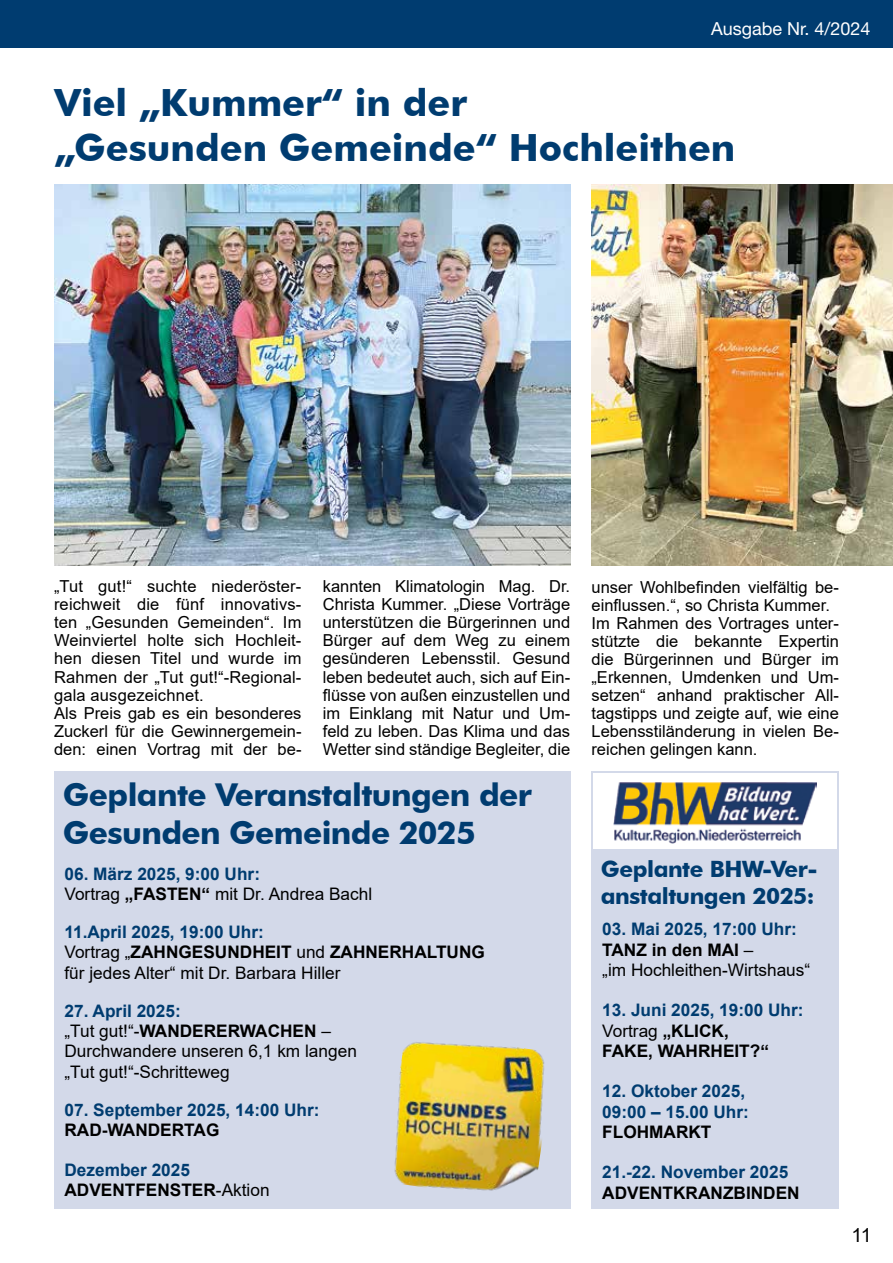
<style>
.page{position:relative;width:893px;height:1263px;background:#fff}
.page>*{position:absolute;margin:0;border:0;box-sizing:border-box;transform-origin:0 0}
.t1{font:700 37.5px/45px "Futura BT";color:#003c70}
.t2{font:700 31.5px/37.8px "Futura BT";letter-spacing:-.02em;color:#003c70}
.t3{font:700 22.5px/27px "Futura BT";letter-spacing:-.02em;color:#003c70}
.t4{font:19.5px "Arial";color:#000}
.t5{font:18px "Helvetica Neue LT Std";color:#fff}
.t6{font:17.25px/20.2px "Arial";color:#000}
.t7{font:700 17.25px/20.2px "Arial";color:#000}
.t8{font:700 17.25px/20.2px "Arial";color:#003c70}
.t9{font:16.5px/18px "Arial";color:#000}
.s1{font-weight:700;color:#003c70}
.s2{font-weight:700}
.s3{color:#003c70}
.s4{font-weight:400}
</style>
<div class="page">
<div style="left:54px;top:772px;width:516px;height:437px;background:#d3d9e9"></div>
<div style="left:591px;top:772px;width:248px;height:437px;background:#d3d9e9"></div>
<div style="left:0;top:0;width:893px;height:48px;background:#003c70"></div>
<img style="left:55px;top:185px;width:515px;height:381px">
<img style="left:591px;top:185px;width:302px;height:381px">
<img style="left:394px;top:1042px;width:151px;height:149px">
<div style="left:593px;top:773px;width:244px;height:75px;background:#fff"></div>
<img style="left:614px;top:782px;width:202px;height:62px">
<p class="t5" style="left:711px;top:18px;width:161px">Ausgabe Nr. 4/2024</p>
<h1 class="t1" style="left:54px;top:80px;width:682px">Viel „Kummer“ in der<br>„Gesunden Gemeinde“ Hochleithen</h1>
<p class="t9" style="left:54px;top:578px;width:249px">„Tut gut!“ suchte niederöster&shy;reichweit die fünf innovativs&shy;ten „Gesunden Gemeinden“. Im<br>Weinviertel holte sich Hochleit&shy;hen diesen Titel und wurde im<br>Rahmen der „Tut gut!“-Regional&shy;gala ausgezeichnet.<br>Als Preis gab es ein besonderes<br>Zuckerl für die Gewinnergemein&shy;den: einen Vortrag mit der be-</p>
<p class="t9" style="left:323px;top:578px;width:249px;text-align:justify">kannten Klimatologin Mag. Dr.<br>Christa Kummer. „Diese Vorträge unterstützen die Bürgerinnen und Bürger auf dem Weg zu einem gesünderen Lebensstil. Gesund leben bedeutet auch, sich auf Ein&shy;flüsse von außen einzustellen und im Einklang mit Natur und Um&shy;feld zu leben. Das Klima und das Wetter sind ständige Begleiter, die</p>
<p class="t9" style="left:591px;top:578px;width:249px">unser Wohlbefinden vielfältig be&shy;einflussen.“, so Christa Kummer.<br>Im Rahmen des Vortrages unter&shy;stützte die bekannte Expertin die Bürgerinnen und Bürger im „Erkennen, Umdenken und Um&shy;setzen“ anhand praktischer All&shy;tagstipps und zeigte auf, wie eine<br>Lebensstiländerung in vielen Be&shy;reichen gelingen kann.</p>
<h2 class="t2" style="left:63px;top:776px;width:470px">Geplante Veranstaltungen der<br>Gesunden Gemeinde 2025</h2>
<p class="t6" style="left:64px;top:863px;width:309px"><span class="s1">06. März 2025, 9:00 Uhr:<br></span>Vortrag <span class="s2">„FASTEN“</span> mit Dr. Andrea Bachl</p>
<p class="t6" style="left:64px;top:922px;width:422px"><span class="s1">11.April 2025, 19:00 Uhr:<br></span>Vortrag „<span class="s2">ZAHNGESUNDHEIT</span> und <span class="s2">ZAHNERHALTUNG </span>für jedes Alter“ mit Dr. Barbara Hiller</p>
<p class="t6" style="left:64px;top:1000px;width:294px"><span class="s1">27. April 2025:<br></span>„Tut gut!“-<span class="s2">WANDERERWACHEN</span> –<br>Durchwandere unseren 6,1 km langen „Tut gut!“-Schritteweg</p>
<p class="t8" style="left:64px;top:1100px;width:257px">07. September 2025, 14:00 Uhr:</p>
<p class="t7" style="left:64px;top:1120px;width:156px">RAD-WANDERTAG</p>
<p class="t7" style="left:64px;top:1160px;width:207px"><span class="s3">Dezember 2025<br></span>ADVENTFENSTER<span class="s4">-Aktion</span></p>
<h3 class="t3" style="left:601px;top:855px;width:218px">Geplante BHW-Ver&shy;anstaltungen 2025:</h3>
<p class="t6" style="left:602px;top:919px;width:209px"><span class="s1">03. Mai 2025, 17:00 Uhr:<br></span><span class="s2">TANZ in den MAI</span> –<br>„im Hochleithen-Wirtshaus“</p>
<p class="t7" style="left:602px;top:1000px;width:203px"><span class="s3">13. Juni 2025, 19:00 Uhr:<br></span><span class="s4">Vortrag</span> „KLICK,<br>FAKE, WAHRHEIT?“</p>
<p class="t8" style="left:602px;top:1081px;width:148px">12. Oktober 2025,<br>09:00 – 15.00 Uhr:</p>
<p class="t7" style="left:602px;top:1122px;width:111px">FLOHMARKT</p>
<p class="t8" style="left:602px;top:1162px;width:188px">21.-22. November 2025</p>
<p class="t7" style="left:602px;top:1183px;width:199px">ADVENTKRANZBINDEN</p>
<p class="t4" style="left:851px;top:1222px;width:22px">11</p>
</div>
